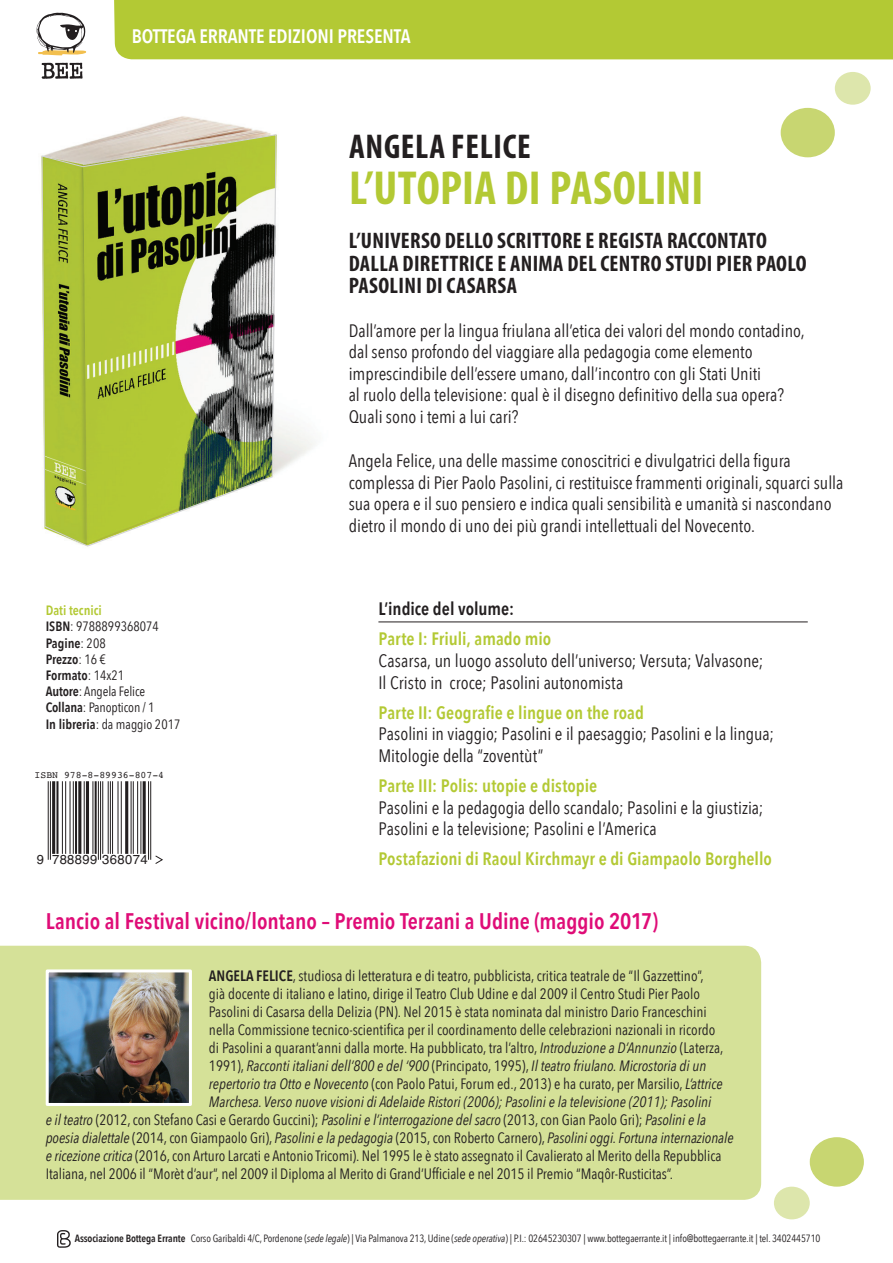
<style>
.page{position:relative;width:893px;height:1263px;background:#fff}
.page>*{position:absolute;margin:0;border:0;box-sizing:border-box;transform-origin:0 0}
.t1{font:700 condensed 48px "Myriad Pro";letter-spacing:.005em;color:#b3c934}
.t2{font:700 condensed 34.5px "Myriad Pro";letter-spacing:.02em;color:#231f20}
.t3{font:700 condensed 22.5px/22.5px "Myriad Pro";letter-spacing:.015em;color:#231f20}
.t4{font:600 22.5px "Avenir Next Condensed";color:#df0c77}
.t5{font:600 19.5px "Avenir Next Condensed";letter-spacing:-.005em;color:#fff}
.t6{font:18px/21.6px "Avenir Next Condensed";color:#231f20}
.t7{font:600 18px "Avenir Next Condensed";color:#b3c934}
.t8{font:600 18px "Avenir Next Condensed";color:#231f20}
.t9{font:15px "Avenir Next Condensed";color:#231f20}
.t10{font:italic 15px "Avenir Next Condensed";color:#231f20}
.t11{font:13.5px/16.2px "Avenir Next Condensed";color:#231f20}
.t12{font:13.05px "Helvetica";letter-spacing:.025em;color:#231f20}
.t13{font:10.5px "Avenir Next Condensed";letter-spacing:-.01em;color:#231f20}
.t14{font:9.75px "Courier";color:#231f20}
.s1{font-weight:600;color:#b3c934}
.s2{font-weight:600}
.s3{font-style:italic}
.s4{font-style:normal}
</style>
<div class="page">
<div style="left:114px;top:0;width:779px;height:59px;background:#b3c934"></div>
<div style="left:781px;top:108px;width:54px;height:49px;background:#c8d671;border-radius:50%"></div>
<div style="left:810px;top:1137px;width:54px;height:50px;background:#c8d671;border-radius:50%"></div>
<div style="left:835px;top:72px;width:36px;height:33px;background:#dde6ac;border-radius:50%"></div>
<div style="left:774px;top:1187px;width:36px;height:32px;background:#dde6ac;border-radius:50%"></div>
<div style="left:0;top:946px;width:761px;height:254px;background:#d5e198"></div>
<svg style="left:57px;top:1230px;width:14px;height:18px"></svg>
<img style="left:41px;top:116px;width:273px;height:431px">
<svg style="left:36px;top:13px;width:50px;height:42px"></svg>
<svg style="left:42px;top:63px;width:41px;height:16px"></svg>
<img style="left:50px;top:973px;width:138px;height:129px">
<div style="left:46px;top:969px;width:146px;height:137px;border:3px solid #fff"></div>
<hr style="left:378px;top:622px;width:430px;height:1px;background:#231f20">
<hr style="left:48px;top:781px;width:1px;height:79px;background:#231f20">
<hr style="left:50px;top:781px;width:1px;height:79px;background:#231f20">
<hr style="left:52px;top:781px;width:3px;height:73px;background:#231f20">
<hr style="left:56px;top:781px;width:3px;height:73px;background:#231f20">
<hr style="left:62px;top:781px;width:1px;height:73px;background:#231f20">
<hr style="left:65px;top:781px;width:1px;height:73px;background:#231f20">
<hr style="left:70px;top:781px;width:1px;height:73px;background:#231f20">
<hr style="left:73px;top:781px;width:1px;height:73px;background:#231f20">
<hr style="left:75px;top:781px;width:2px;height:73px;background:#231f20">
<hr style="left:78px;top:781px;width:3px;height:73px;background:#231f20">
<hr style="left:84px;top:781px;width:1px;height:73px;background:#231f20">
<hr style="left:86px;top:781px;width:3px;height:73px;background:#231f20">
<hr style="left:92px;top:781px;width:1px;height:73px;background:#231f20">
<hr style="left:95px;top:781px;width:2px;height:73px;background:#231f20">
<hr style="left:98px;top:781px;width:1px;height:79px;background:#231f20">
<hr style="left:100px;top:781px;width:1px;height:79px;background:#231f20">
<hr style="left:102px;top:781px;width:1px;height:73px;background:#231f20">
<hr style="left:108px;top:781px;width:1px;height:73px;background:#231f20">
<hr style="left:110px;top:781px;width:1px;height:73px;background:#231f20">
<hr style="left:112px;top:781px;width:1px;height:73px;background:#231f20">
<hr style="left:118px;top:781px;width:1px;height:73px;background:#231f20">
<hr style="left:121px;top:781px;width:1px;height:73px;background:#231f20">
<hr style="left:125px;top:781px;width:3px;height:73px;background:#231f20">
<hr style="left:131px;top:781px;width:1px;height:73px;background:#231f20">
<hr style="left:133px;top:781px;width:1px;height:73px;background:#231f20">
<hr style="left:137px;top:781px;width:1px;height:73px;background:#231f20">
<hr style="left:140px;top:781px;width:1px;height:73px;background:#231f20">
<hr style="left:143px;top:781px;width:3px;height:73px;background:#231f20">
<hr style="left:148px;top:781px;width:1px;height:79px;background:#231f20">
<hr style="left:150px;top:781px;width:1px;height:79px;background:#231f20">
<svg style="left:155px;top:855px;width:8px;height:9px"></svg>
<svg style="left:42px;top:134px;width:234px;height:412px"></svg>
<h3 class="t5" style="left:132px;top:19px;width:280px">BOTTEGA ERRANTE EDIZIONI PRESENTA</h3>
<p class="t11" style="left:46px;top:602px;width:136px"><span class="s1">Dati tecnici<br></span><span class="s2">ISBN</span>: 9788899368074<br><span class="s2">Pagine</span>: 208<br><span class="s2">Prezzo</span>: 16 €<br><span class="s2">Formato</span>: 14x21<br><span class="s2">Autore</span>: Angela Felice<br><span class="s2">Collana</span>: Panopticon / 1<br><span class="s2">In libreria</span>: da maggio 2017</p>
<p class="t14" style="left:35px;top:767px;width:131px">ISBN 978-8-89936-807-4</p>
<p class="t12" style="left:37px;top:849px;width:112px">9 788899 368074</p>
<h2 class="t2" style="left:349px;top:125px;width:183px">ANGELA FELICE</h2>
<h1 class="t1" style="left:349px;top:158px;width:356px">L’UTOPIA DI PASOLINI</h1>
<h3 class="t3" style="left:349px;top:229px;width:459px">L’UNIVERSO DELLO SCRITTORE E REGISTA RACCONTATO<br>DALLA DIRETTRICE E ANIMA DEL CENTRO STUDI PIER PAOLO<br>PASOLINI DI CASARSA</h3>
<p class="t6" style="left:349px;top:319px;width:458px">Dall’amore per la lingua friulana all’etica dei valori del mondo contadino, dal senso profondo del viaggiare alla pedagogia come elemento imprescindibile dell’essere umano, dall’incontro con gli Stati Uniti<br>al ruolo della televisione: qual è il disegno definitivo della sua opera?<br>Quali sono i temi a lui cari?</p>
<p class="t6" style="left:349px;top:449px;width:496px">Angela Felice, una delle massime conoscitrici e divulgatrici della figura complessa di Pier Paolo Pasolini, ci restituisce frammenti originali, squarci sulla sua opera e il suo pensiero e indica quali sensibilità e umanità si nascondano dietro il mondo di uno dei più grandi intellettuali del Novecento.</p>
<p class="t8" style="left:378px;top:593px;width:137px">L’indice del volume:</p>
<p class="t7" style="left:378px;top:624px;width:174px">Parte I: Friuli, amado mio</p>
<p class="t6" style="left:378px;top:649px;width:387px">Casarsa, un luogo assoluto dell’universo; Versuta; Valvasone;<br>Il Cristo in croce; Pasolini autonomista</p>
<p class="t7" style="left:378px;top:697px;width:267px">Parte II: Geografie e lingue on the road</p>
<p class="t6" style="left:378px;top:722px;width:397px">Pasolini in viaggio; Pasolini e il paesaggio; Pasolini e la lingua;<br>Mitologie della “zoventùt”</p>
<p class="t7" style="left:378px;top:770px;width:220px">Parte III: Polis: utopie e distopie</p>
<p class="t6" style="left:378px;top:796px;width:387px">Pasolini e la pedagogia dello scandalo; Pasolini e la giustizia;<br>Pasolini e la televisione; Pasolini e l’America</p>
<p class="t7" style="left:378px;top:843px;width:395px">Postafazioni di Raoul Kirchmayr e di Giampaolo Borghello</p>
<h3 class="t4" style="left:46px;top:901px;width:614px">Lancio al Festival vicino/lontano – Premio Terzani a Udine (maggio 2017)</h3>
<p class="t9" style="left:209px;top:963px;width:496px"><span class="s2">ANGELA FELICE</span>, studiosa di letteratura e di teatro, pubblicista, critica teatrale de “Il Gazzettino”,</p>
<p class="t9" style="left:209px;top:981px;width:493px">già docente di italiano e latino, dirige il Teatro Club Udine e dal 2009 il Centro Studi Pier Paolo</p>
<p class="t9" style="left:209px;top:999px;width:499px">Pasolini di Casarsa della Delizia (PN). Nel 2015 è stata nominata dal ministro Dario Franceschini</p>
<p class="t9" style="left:209px;top:1017px;width:508px">nella Commissione tecnico-scientifica per il coordinamento delle celebrazioni nazionali in ricordo</p>
<p class="t9" style="left:209px;top:1035px;width:516px">di Pasolini a quarant’anni dalla morte. Ha pubblicato, tra l’altro, <span class="s3">Introduzione a D’Annunzio</span> (Laterza,</p>
<p class="t10" style="left:209px;top:1057px;width:499px"><span class="s4">1991),</span> Racconti italiani dell’800 e del ‘900 <span class="s4">(Principato, 1995),</span> Il teatro friulano. Microstoria di un</p>
<p class="t9" style="left:209px;top:1071px;width:515px"><span class="s3">repertorio tra Otto e Novecento</span> (con Paolo Patui, Forum ed., 2013) e ha curato, per Marsilio, <span class="s3">L’attrice</span></p>
<p class="t10" style="left:209px;top:1093px;width:504px">Marchesa. Verso nuove visioni di Adelaide Ristori (2006); Pasolini e la televisione (2011); Pasolini</p>
<p class="t9" style="left:46px;top:1107px;width:662px"><span class="s3">e il teatro</span> (2012, con Stefano Casi e Gerardo Guccini); <span class="s3">Pasolini e l’interrogazione del sacro</span> (2013, con Gian Paolo Gri); <span class="s3">Pasolini e la</span></p>
<p class="t10" style="left:46px;top:1129px;width:689px">poesia dialettale <span class="s4">(2014, con Giampaolo Gri),</span> Pasolini e la pedagogia <span class="s4">(2015, con Roberto Carnero),</span> Pasolini oggi. Fortuna internazionale</p>
<p class="t9" style="left:46px;top:1143px;width:677px"><span class="s3">e ricezione critica</span> (2016, con Arturo Larcati e Antonio Tricomi). Nel 1995 le è stato assegnato il Cavalierato al Merito della Repubblica</p>
<p class="t9" style="left:46px;top:1161px;width:629px">Italiana, nel 2006 il “Morèt d’aur”, nel 2009 il Diploma al Merito di Grand’Ufficiale e nel 2015 il Premio “Maqôr-Rusticitas”.</p>
<p class="t13" style="left:75px;top:1230px;width:747px"><span class="s2">Associazione Bottega Errante</span> Corso Garibaldi 4/C, Pordenone (<span class="s3">sede legale</span>) | Via Palmanova 213, Udine (<span class="s3">sede operativa</span>) | P.I.: 02645230307 | www.bottegaerrante.it | info@bottegaerrante.it | tel. 3402445710</p>
</div>
